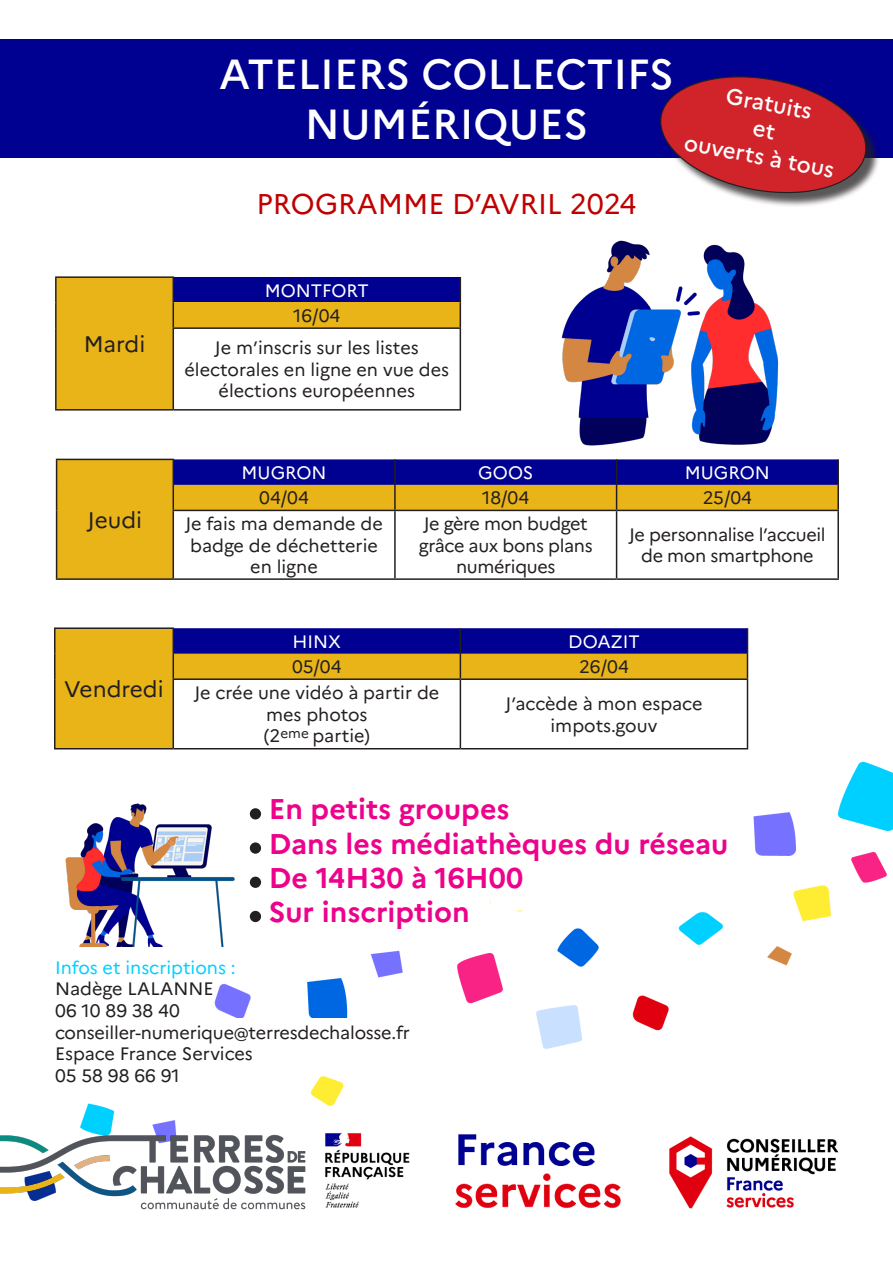
<style>
.page{position:relative;width:893px;height:1263px;background:#fff}
.page>*{position:absolute;margin:0;border:0;box-sizing:border-box;transform-origin:0 0}
.t1{font:500 42px "Marianne";color:#fff}
.t2{font:700 28.5px "Marianne";color:#ed028c}
.t3{font:28.5px "Marianne";color:#c00000}
.t4{font:22.5px "Marianne";color:#231f20}
.t5{font:500 22.2px "Marianne";color:#fff}
.t6{font:18px/21.6px "Marianne";letter-spacing:-.005em;color:#231f20;text-align:center}
.t7{font:18px "Marianne";color:#fff}
.t8{font:18px "Marianne";color:#00d0ff}
</style>
<div class="page">
<img style="left:54px;top:745px;width:839px;height:382px">
<div style="left:0;top:39px;width:893px;height:118px;background:#000091"></div>
<img style="left:652px;top:1119px;width:203px;height:90px">
<img style="left:311px;top:1123px;width:323px;height:86px">
<div style="left:662px;top:79px;width:219px;height:128px;background:#231f20;opacity:.75"></div>
<img style="left:54px;top:804px;width:213px;height:142px">
<div style="left:57px;top:459px;width:116px;height:120px;background:#e9b418"></div>
<hr style="left:56px;top:459px;width:118px;height:1px;background:#231f20">
<svg style="left:56px;top:460px;width:1px;height:50px"></svg>
<hr style="left:56px;top:510px;width:1px;height:68px;background:#231f20">
<hr style="left:56px;top:578px;width:118px;height:2px;background:#231f20">
<hr style="left:837px;top:459px;width:2px;height:26px;background:#231f20">
<svg style="left:173px;top:459px;width:665px;height:51px;background:#725956"></svg>
<hr style="left:837px;top:485px;width:2px;height:25px;background:#231f20">
<hr style="left:173px;top:510px;width:222px;height:1px;background:#231f20">
<hr style="left:173px;top:511px;width:1px;height:67px;background:#231f20">
<hr style="left:395px;top:510px;width:222px;height:1px;background:#231f20">
<hr style="left:394px;top:511px;width:2px;height:67px;background:#231f20">
<hr style="left:617px;top:510px;width:222px;height:1px;background:#231f20">
<hr style="left:616px;top:511px;width:1px;height:67px;background:#231f20">
<hr style="left:837px;top:511px;width:2px;height:67px;background:#231f20">
<hr style="left:174px;top:578px;width:221px;height:2px;background:#231f20">
<hr style="left:395px;top:578px;width:222px;height:2px;background:#231f20">
<hr style="left:617px;top:578px;width:222px;height:2px;background:#231f20">
<div style="left:56px;top:277px;width:117px;height:133px;background:#e9b418"></div>
<div style="left:173px;top:277px;width:287px;height:26px;background:#000091"></div>
<div style="left:173px;top:303px;width:287px;height:25px;background:#e9b418"></div>
<hr style="left:173px;top:327px;width:288px;height:2px;background:#231f20">
<svg style="left:460px;top:277px;width:1px;height:50px"></svg>
<hr style="left:460px;top:329px;width:1px;height:80px;background:#231f20">
<hr style="left:55px;top:278px;width:2px;height:25px;background:#231f20">
<hr style="left:55px;top:303px;width:2px;height:25px;background:#231f20">
<hr style="left:55px;top:328px;width:2px;height:81px;background:#231f20">
<hr style="left:55px;top:276px;width:119px;height:2px;background:#231f20">
<hr style="left:55px;top:409px;width:118px;height:2px;background:#231f20">
<svg style="left:173px;top:278px;width:1px;height:49px"></svg>
<hr style="left:173px;top:329px;width:1px;height:80px;background:#231f20">
<hr style="left:173px;top:409px;width:288px;height:2px;background:#231f20">
<img style="left:0;top:1127px;width:314px;height:83px">
<div style="left:139px;top:1018px;width:286px;height:56px;background:#fff"></div>
<svg style="left:364px;top:891px;width:103px;height:57px"></svg>
<img style="left:561px;top:240px;width:218px;height:206px">
<svg style="left:486px;top:797px;width:224px;height:115px"></svg>
<div style="left:250px;top:808px;width:11px;height:11px;background:#231f20;border-radius:50%"></div>
<div style="left:250px;top:842px;width:11px;height:12px;background:#231f20;border-radius:50%"></div>
<div style="left:250px;top:877px;width:11px;height:11px;background:#231f20;border-radius:50%"></div>
<div style="left:250px;top:911px;width:11px;height:11px;background:#231f20;border-radius:50%"></div>
<div style="left:762px;top:740px;width:62px;height:55px;background:#fff"></div>
<svg style="left:56px;top:629px;width:691px;height:119px"></svg>
<hr style="left:460px;top:680px;width:1px;height:68px;background:#231f20">
<hr style="left:747px;top:680px;width:1px;height:68px;background:#231f20">
<hr style="left:173px;top:678px;width:287px;height:2px;background:#231f20">
<hr style="left:460px;top:678px;width:288px;height:2px;background:#231f20">
<hr style="left:173px;top:680px;width:1px;height:68px;background:#231f20">
<hr style="left:173px;top:748px;width:287px;height:1px;background:#231f20">
<hr style="left:460px;top:748px;width:288px;height:1px;background:#231f20">
<hr style="left:54px;top:629px;width:2px;height:25px;background:#231f20">
<hr style="left:54px;top:654px;width:2px;height:25px;background:#231f20">
<hr style="left:54px;top:679px;width:2px;height:69px;background:#231f20">
<hr style="left:54px;top:627px;width:120px;height:2px;background:#231f20">
<hr style="left:54px;top:748px;width:119px;height:1px;background:#231f20">
<svg style="left:173px;top:628px;width:575px;height:50px;background:#715857"></svg>
<div style="left:145px;top:1054px;width:108px;height:44px;background:#fff"></div>
<svg style="left:654px;top:76px;width:218px;height:124px"></svg>
<p class="t1" style="left:219px;top:48px;width:456px">ATELIERS COLLECTIFS</p>
<p class="t1" style="left:305px;top:99px;width:285px">NUMÉRIQUES</p>
<p class="t3" style="left:256px;top:186px;width:382px">PROGRAMME D’AVRIL 2024</p>
<p class="t5" style="left:729px;top:83px;width:88px;rotate:10deg">Gratuits</p>
<p class="t5" style="left:687px;top:129px;width:154px;rotate:10deg">ouverts à tous</p>
<p class="t4" style="left:84px;top:330px;width:63px">Mardi</p>
<p class="t7" style="left:265px;top:279px;width:105px">MONTFORT</p>
<p class="t6" style="left:293px;top:305px;width:49px">16/04</p>
<p class="t6" style="left:184px;top:337px;width:266px">Je m’inscris sur les listes électorales en ligne en vue des élections européennes</p>
<p class="t4" style="left:88px;top:506px;width:56px">Jeudi</p>
<p class="t7" style="left:242px;top:461px;width:87px">MUGRON</p>
<p class="t7" style="left:478px;top:461px;width:57px">GOOS</p>
<p class="t7" style="left:685px;top:461px;width:87px">MUGRON</p>
<p class="t6" style="left:259px;top:487px;width:51px">04/04</p>
<p class="t6" style="left:482px;top:487px;width:49px">18/04</p>
<p class="t6" style="left:703px;top:487px;width:51px">25/04</p>
<p class="t6" style="left:185px;top:513px;width:199px">Je fais ma demande de badge de déchetterie en ligne</p>
<p class="t6" style="left:419px;top:513px;width:175px">Je gère mon budget grâce aux bons plans numériques</p>
<p class="t6" style="left:629px;top:523px;width:198px">Je personnalise l’accueil de mon smartphone</p>
<p class="t4" style="left:64px;top:675px;width:101px">Vendredi</p>
<p class="t7" style="left:292px;top:630px;width:50px">HINX</p>
<p class="t7" style="left:568px;top:630px;width:73px">DOAZIT</p>
<p class="t6" style="left:292px;top:656px;width:51px">05/04</p>
<p class="t6" style="left:579px;top:656px;width:51px">26/04</p>
<p class="t6" style="left:194px;top:682px;width:246px">Je crée une vidéo à partir de mes photos</p>
<p class="t6" style="left:264px;top:725px;width:108px">(2<sup>eme</sup> partie)</p>
<p class="t6" style="left:505px;top:693px;width:199px">J’accède à mon espace</p>
<p class="t6" style="left:551px;top:714px;width:108px">impots.gouv</p>
<p class="t2" style="left:269px;top:792px;width:242px">En petits groupes</p>
<p class="t2" style="left:269px;top:826px;width:461px">Dans les médiathèques du réseau</p>
<p class="t2" style="left:269px;top:860px;width:256px">De 14H30 à 16H00</p>
<p class="t2" style="left:269px;top:894px;width:203px">Sur inscription</p>
<p class="t8" style="left:55px;top:956px;width:182px">Infos et inscriptions :</p>
<p class="t6" style="left:55px;top:978px;width:160px">Nadège LALANNE</p>
<p class="t6" style="left:55px;top:1000px;width:126px">06 10 89 38 40</p>
<p class="t6" style="left:55px;top:1021px;width:356px">conseiller-numerique@terresdechalosse.fr</p>
<p class="t6" style="left:55px;top:1043px;width:199px">Espace France Services</p>
<p class="t6" style="left:55px;top:1064px;width:126px">05 58 98 66 91</p>
</div>
